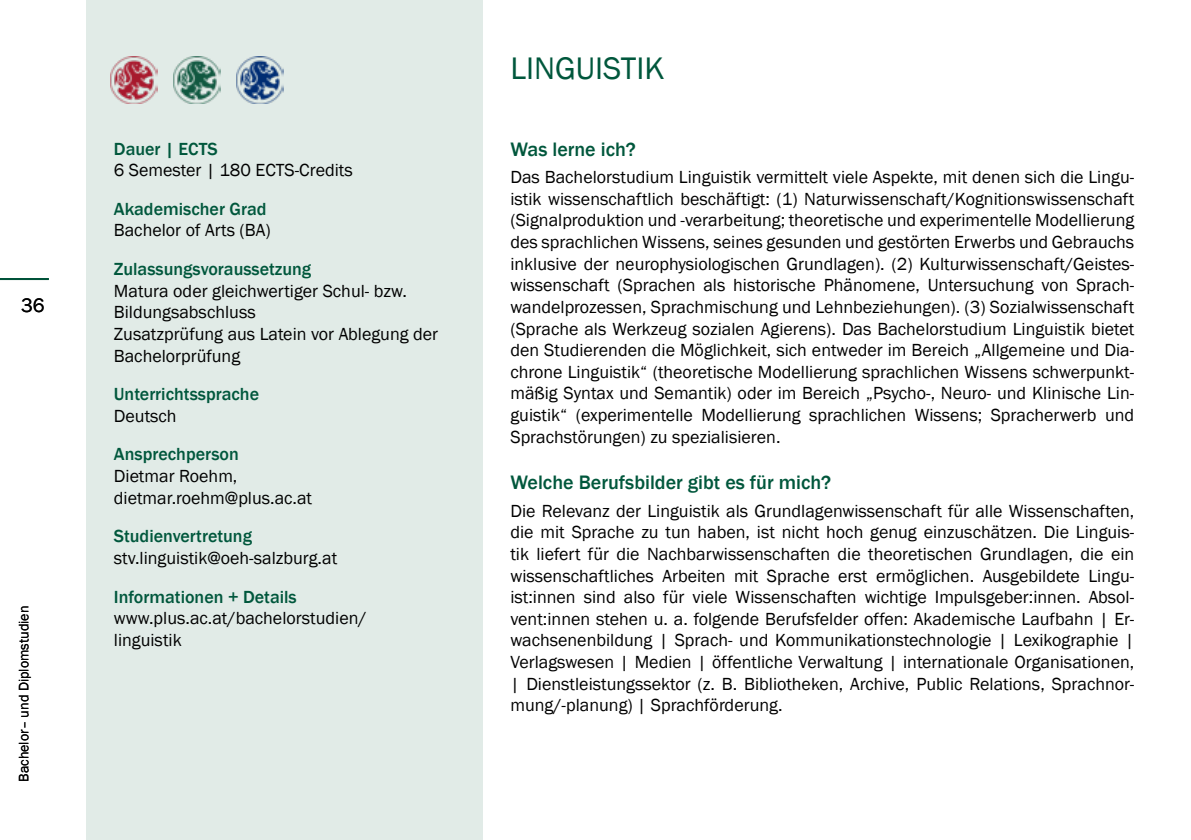
<style>
.page{position:relative;width:1191px;height:840px;background:#fff}
.page>*{position:absolute;margin:0;border:0;box-sizing:border-box;transform-origin:0 0}
.t1{font:32px "Franklin Gothic";color:#00573c}
.t2{font:500 20px "Franklin Gothic";color:#00573c}
.t3{font:20px "Franklin Gothic";color:#000}
.t4{font:18px/21.6px "Franklin Gothic";color:#000}
.t5{font:500 18px "Franklin Gothic";color:#00573c}
.t6{font:14px "Franklin Gothic";color:#000}
</style>
<div class="page">
<div style="left:86px;top:0;width:396px;height:839px;background:#e1ebe7"></div>
<hr style="left:0;top:278px;width:49px;height:2px;background:#005239">
<img style="left:236px;top:57px;width:47px;height:47px">
<img style="left:173px;top:57px;width:47px;height:47px">
<img style="left:111px;top:57px;width:47px;height:47px">
<p class="t3" style="left:21px;top:293px;width:25px">36</p>
<p class="t6" style="left:15px;top:781px;width:177px;rotate:-90deg">Bachelor– und Diplomstudien</p>
<p class="t5" style="left:114px;top:137px;width:105px">Dauer | ECTS</p>
<p class="t4" style="left:114px;top:160px;width:240px">6 Semester | 180 ECTS-Credits</p>
<p class="t5" style="left:114px;top:197px;width:154px">Akademischer Grad</p>
<p class="t4" style="left:114px;top:220px;width:158px">Bachelor of Arts (BA)</p>
<p class="t5" style="left:114px;top:258px;width:199px">Zulassungsvoraussetzung</p>
<p class="t4" style="left:114px;top:280px;width:326px">Matura oder gleichwertiger Schul- bzw.<br>Bildungsabschluss<br>Zusatzprüfung aus Latein vor Ablegung der<br>Bachelorprüfung</p>
<p class="t5" style="left:114px;top:383px;width:147px">Unterrichtssprache</p>
<p class="t4" style="left:114px;top:405px;width:64px">Deutsch</p>
<p class="t5" style="left:114px;top:443px;width:126px">Ansprechperson</p>
<p class="t4" style="left:114px;top:465px;width:200px">Dietmar Roehm, dietmar.roehm@plus.ac.at</p>
<p class="t5" style="left:114px;top:525px;width:140px">Studienvertretung</p>
<p class="t4" style="left:114px;top:547px;width:225px">stv.linguistik@oeh-salzburg.at</p>
<p class="t5" style="left:114px;top:585px;width:184px">Informationen + Details</p>
<p class="t4" style="left:114px;top:607px;width:254px">www.plus.ac.at/bachelorstudien/ linguistik</p>
<h1 class="t1" style="left:510px;top:48px;width:155px">LINGUISTIK</h1>
<p class="t2" style="left:510px;top:137px;width:127px">Was lerne ich?</p>
<p class="t4" style="left:510px;top:167px;width:625px;text-align:justify">Das Bachelorstudium Linguistik vermittelt viele Aspekte, mit denen sich die Lingu&shy;istik wissenschaftlich beschäftigt: (1) Naturwissenschaft/Kognitionswissenschaft (Signalproduktion und -verarbeitung; theoretische und experimentelle Modellierung des sprachlichen Wissens, seines gesunden und gestörten Erwerbs und Gebrauchs inklusive der neurophysiologischen Grundlagen). (2) Kulturwissenschaft/Geistes&shy;wissenschaft (Sprachen als historische Phänomene, Untersuchung von Sprach&shy;wandelprozessen, Sprachmischung und Lehnbeziehungen). (3) Sozialwissenschaft (Sprache als Werkzeug sozialen Agierens). Das Bachelorstudium Linguistik bietet den Studierenden die Möglichkeit, sich entweder im Bereich „Allgemeine und Dia&shy;chrone Linguistik“ (theoretische Modellierung sprachlichen Wissens schwerpunkt&shy;mäßig Syntax und Semantik) oder im Bereich „Psycho-, Neuro- und Klinische Lin&shy;guistik“ (experimentelle Modellierung sprachlichen Wissens; Spracherwerb und Sprachstörungen) zu spezialisieren.</p>
<p class="t2" style="left:510px;top:470px;width:322px">Welche Berufsbilder gibt es für mich?</p>
<p class="t4" style="left:510px;top:500px;width:625px;text-align:justify">Die Relevanz der Linguistik als Grundlagenwissenschaft für alle Wissenschaften, die mit Sprache zu tun haben, ist nicht hoch genug einzuschätzen. Die Linguis&shy;tik liefert für die Nachbarwissenschaften die theoretischen Grundlagen, die ein wissenschaftliches Arbeiten mit Sprache erst ermöglichen. Ausgebildete Lingu&shy;ist:innen sind also für viele Wissenschaften wichtige Impulsgeber:innen. Absol&shy;vent:innen stehen u. a. folgende Berufsfelder offen: Akademische Laufbahn | Er&shy;wachsenenbildung | Sprach- und Kommunikationstechnologie | Lexikographie | Verlagswesen | Medien | öffentliche Verwaltung | internationale Organisationen, | Dienstleistungssektor (z. B. Bibliotheken, Archive, Public Relations, Sprachnor&shy;mung/-planung) | Sprachförderung.</p>
</div>
